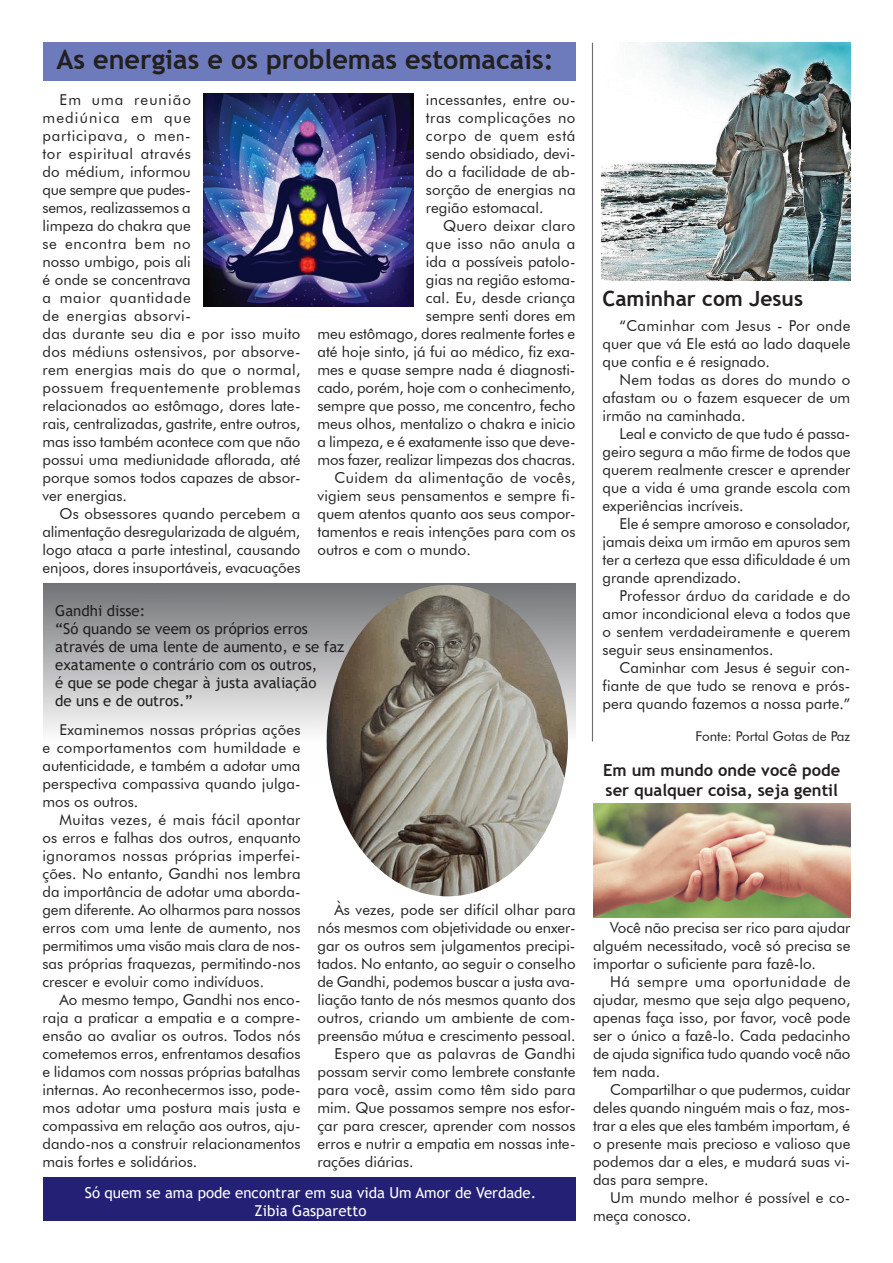
<style>
.page{position:relative;width:893px;height:1263px;background:#fff}
.page>*{position:absolute;margin:0;border:0;box-sizing:border-box;transform-origin:0 0}
.t1{font:700 27px "Trebuchet MS";color:#231f20}
.t2{font:700 21px "Trebuchet MS";color:#231f20}
.t3{font:700 16.5px/19.8px "Trebuchet MS";color:#231f20}
.t4{font:15px/18px "Futura BT";color:#231f20;text-align:justify}
.t5{font:15px/18px "Trebuchet MS";color:#231f20}
.t6{font:15px/18px "Trebuchet MS";color:#fff;text-align:center}
.t7{font:15px "Futura BT";letter-spacing:.02em;color:#231f20}
.t8{font:15px "Futura BT";letter-spacing:.025em;color:#231f20}
.t9{font:13.5px "Futura BT";color:#231f20}
</style>
<div class="page">
<div style="left:43px;top:1177px;width:532px;height:43px;background:#242076"></div>
<div style="left:43px;top:583px;width:532px;height:201px;background:linear-gradient(to bottom,#77787b,#fff)"></div>
<div style="left:43px;top:43px;width:532px;height:38px;background:#6d7bbc"></div>
<hr style="left:592px;top:43px;width:1px;height:698px;background:#6c6d70">
<img style="left:602px;top:43px;width:248px;height:238px">
<img style="left:204px;top:94px;width:209px;height:212px">
<img style="left:327px;top:585px;width:241px;height:311px">
<img style="left:593px;top:804px;width:257px;height:114px">
<h1 class="t1" style="left:56px;top:42px;width:499px">As energias e os problemas estomacais:</h1>
<p class="t4" style="left:43px;top:91px;width:259px;text-align:left;text-indent:17px">Em uma reunião<br>mediúnica em que<br>participava, o men-<br>tor espiritual através<br>do médium, informou<br>que sempre que pudes-<br>semos, realizassemos a<br>limpeza do chakra que<br>se encontra bem no<br>nosso umbigo, pois ali<br>é onde se concentrava<br>a maior quantidade<br>de energias absorvi-<br>das durante seu dia e por isso muito dos médiuns ostensivos, por absorve&shy;rem energias mais do que o normal, possuem frequentemente problemas relacionados ao estômago, dores late&shy;rais, centralizadas, gastrite, entre outros, mas isso também acontece com que não possui uma mediunidade aflorada, até porque somos todos capazes de absor&shy;ver energias.</p>
<p class="t4" style="left:43px;top:505px;width:260px;text-indent:17px">Os obsessores quando percebem a alimentação desregularizada de alguém, logo ataca a parte intestinal, causando enjoos, dores insuportáveis, evacuações</p>
<p class="t4" style="left:426px;top:91px;width:151px">incessantes, entre ou&shy;tras complicações no corpo de quem está sendo obsidiado, devi&shy;do a facilidade de ab&shy;sorção de energias na região estomacal.</p>
<p class="t7" style="left:443px;top:217px;width:134px">Quero deixar claro</p>
<p class="t7" style="left:426px;top:235px;width:151px">que isso não anula a</p>
<p class="t4" style="left:426px;top:253px;width:151px">ida a possíveis patolo-</p>
<p class="t4" style="left:426px;top:271px;width:151px">gias na região estoma-</p>
<p class="t4" style="left:426px;top:289px;width:151px">cal. Eu, desde criança</p>
<p class="t4" style="left:426px;top:307px;width:151px">sempre senti dores em</p>
<p class="t4" style="left:317px;top:325px;width:259px">meu estômago, dores realmente fortes e</p>
<p class="t4" style="left:317px;top:343px;width:259px">até hoje sinto, já fui ao médico, fiz exa-</p>
<p class="t4" style="left:317px;top:361px;width:259px">mes e quase sempre nada é diagnosti-</p>
<p class="t4" style="left:317px;top:379px;width:259px">cado, porém, hoje com o conhecimento,</p>
<p class="t4" style="left:317px;top:397px;width:259px">sempre que posso, me concentro, fecho</p>
<p class="t4" style="left:317px;top:415px;width:259px">meus olhos, mentalizo o chakra e inicio</p>
<p class="t4" style="left:317px;top:433px;width:259px">a limpeza, e é exatamente isso que deve-</p>
<p class="t4" style="left:317px;top:451px;width:260px">mos fazer, realizar limpezas dos chacras.</p>
<p class="t8" style="left:334px;top:469px;width:243px">Cuidem da alimentação de vocês,</p>
<p class="t4" style="left:317px;top:487px;width:259px">vigiem seus pensamentos e sempre fi-</p>
<p class="t4" style="left:317px;top:505px;width:259px">quem atentos quanto aos seus compor-</p>
<p class="t4" style="left:317px;top:523px;width:259px">tamentos e reais intenções para com os</p>
<p class="t4" style="left:317px;top:541px;width:155px">outros e com o mundo.</p>
<p class="t5" style="left:55px;top:601px;width:291px">Gandhi disse:<br>“Só quando se veem os próprios erros através de uma lente de aumento, e se faz exatamente o contrário com os outros,<br>é que se pode chegar à justa avaliação<br>de uns e de outros.”</p>
<p class="t4" style="left:43px;top:721px;width:260px;text-indent:17px">Examinemos nossas próprias ações e comportamentos com humildade e autenticidade, e também a adotar uma perspectiva compassiva quando julga&shy;mos os outros.</p>
<p class="t4" style="left:43px;top:811px;width:260px;text-indent:17px">Muitas vezes, é mais fácil apontar os erros e falhas dos outros, enquanto ignoramos nossas próprias imperfei&shy;ções. No entanto, Gandhi nos lembra da importância de adotar uma aborda&shy;gem diferente. Ao olharmos para nossos erros com uma lente de aumento, nos permitimos uma visão mais clara de nos&shy;sas próprias fraquezas, permitindo-nos crescer e evoluir como indivíduos.</p>
<p class="t4" style="left:43px;top:991px;width:260px;text-indent:17px">Ao mesmo tempo, Gandhi nos enco&shy;raja a praticar a empatia e a compre&shy;ensão ao avaliar os outros. Todos nós cometemos erros, enfrentamos desafios e lidamos com nossas próprias batalhas internas. Ao reconhecermos isso, pode&shy;mos adotar uma postura mais justa e compassiva em relação aos outros, aju&shy;dando-nos a construir relacionamentos mais fortes e solidários.</p>
<p class="t4" style="left:334px;top:900px;width:243px">Às vezes, pode ser difícil olhar para</p>
<p class="t4" style="left:317px;top:918px;width:259px">nós mesmos com objetividade ou enxer-</p>
<p class="t4" style="left:317px;top:936px;width:259px">gar os outros sem julgamentos precipi-</p>
<p class="t4" style="left:317px;top:954px;width:260px">tados. No entanto, ao seguir o conselho</p>
<p class="t4" style="left:317px;top:972px;width:259px">de Gandhi, podemos buscar a justa ava-</p>
<p class="t4" style="left:317px;top:990px;width:259px">liação tanto de nós mesmos quanto dos</p>
<p class="t4" style="left:317px;top:1008px;width:260px">outros, criando um ambiente de com-</p>
<p class="t4" style="left:317px;top:1026px;width:259px">preensão mútua e crescimento pessoal.</p>
<p class="t7" style="left:334px;top:1044px;width:242px">Espero que as palavras de Gandhi</p>
<p class="t4" style="left:317px;top:1062px;width:259px">possam servir como lembrete constante</p>
<p class="t4" style="left:317px;top:1080px;width:260px">para você, assim como têm sido para</p>
<p class="t4" style="left:317px;top:1098px;width:259px">mim. Que possamos sempre nos esfor-</p>
<p class="t4" style="left:317px;top:1116px;width:259px">çar para crescer, aprender com nossos</p>
<p class="t4" style="left:317px;top:1134px;width:259px">erros e nutrir a empatia em nossas inte-</p>
<p class="t4" style="left:317px;top:1152px;width:98px">rações diárias.</p>
<p class="t6" style="left:85px;top:1183px;width:453px">Só quem se ama pode encontrar em sua vida Um Amor de Verdade.<br>Zibia Gasparetto</p>
<h2 class="t2" style="left:603px;top:286px;width:202px">Caminhar com Jesus</h2>
<p class="t4" style="left:603px;top:316px;width:249px;text-indent:17px">“Caminhar com Jesus - Por onde quer que vá Ele está ao lado daquele que confia e é resignado.</p>
<p class="t4" style="left:603px;top:370px;width:249px;text-indent:17px">Nem todas as dores do mundo o afastam ou o fazem esquecer de um irmão na caminhada.</p>
<p class="t4" style="left:603px;top:424px;width:249px;text-indent:17px">Leal e convicto de que tudo é passa&shy;geiro segura a mão firme de todos que querem realmente crescer e aprender que a vida é uma grande escola com experiências incríveis.</p>
<p class="t4" style="left:603px;top:514px;width:249px;text-indent:17px">Ele é sempre amoroso e consolador, jamais deixa um irmão em apuros sem ter a certeza que essa dificuldade é um grande aprendizado.</p>
<p class="t4" style="left:603px;top:586px;width:249px;text-indent:17px">Professor árduo da caridade e do amor incondicional eleva a todos que o sentem verdadeiramente e querem seguir seus ensinamentos.</p>
<p class="t4" style="left:603px;top:658px;width:249px;text-indent:17px">Caminhar com Jesus é seguir con&shy;fiante de que tudo se renova e prós&shy;pera quando fazemos a nossa parte.”</p>
<p class="t9" style="left:696px;top:728px;width:156px">Fonte: Portal Gotas de Paz</p>
<p class="t3" style="left:603px;top:760px;width:239px">Em um mundo onde você pode ser qualquer coisa, seja gentil</p>
<p class="t4" style="left:593px;top:918px;width:259px;text-indent:17px">Você não precisa ser rico para ajudar alguém necessitado, você só precisa se importar o suficiente para fazê-lo.</p>
<p class="t4" style="left:593px;top:972px;width:259px;text-indent:17px">Há sempre uma oportunidade de ajudar, mesmo que seja algo pequeno, apenas faça isso, por favor, você pode ser o único a fazê-lo. Cada pedacinho de ajuda significa tudo quando você não tem nada.</p>
<p class="t4" style="left:593px;top:1080px;width:259px;text-indent:17px">Compartilhar o que pudermos, cuidar deles quando ninguém mais o faz, mos&shy;trar a eles que eles também importam, é o presente mais precioso e valioso que podemos dar a eles, e mudará suas vi&shy;das para sempre.</p>
<p class="t4" style="left:593px;top:1188px;width:259px;text-indent:17px">Um mundo melhor é possível e co&shy;meça conosco.</p>
</div>
